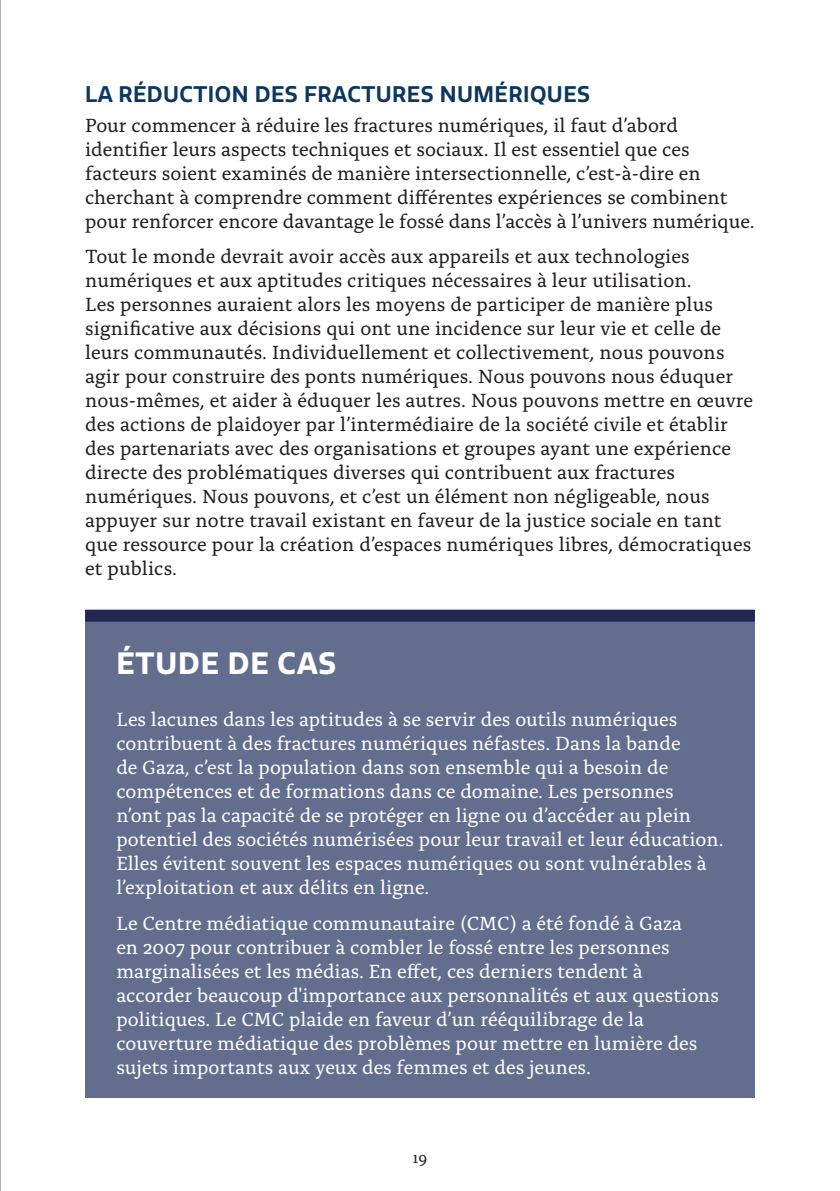
<style>
.page{position:relative;width:840px;height:1191px;background:#fff}
.page>*{position:absolute;margin:0;border:0;box-sizing:border-box;transform-origin:0 0}
.Case_Study_Header{font:700 30px "Quatro";letter-spacing:.03em;color:#fff}
.Sub_Header{font:600 22px "Quatro";letter-spacing:.02em;color:#0c3761}
.Body_Text_-_Alda{font:20px/24px "Alda OTCEV";letter-spacing:.005em;color:#231f20}
.Case_Study_Body_Text{font:20px/24px "Alda OTCEV";color:#fff}
.t1{font:16px "Alda OTCEV";color:#231f20}
</style>
<div class="page">
<hr style="left:0;top:0;width:1px;height:1191px;background:#231f20">
<div style="left:85px;top:609px;width:669px;height:488px;background:#636d8d"></div>
<div style="left:85px;top:609px;width:669px;height:12px;background:#222754"></div>
<p class="Sub_Header" style="left:85px;top:81px;width:506px">LA RÉDUCTION DES FRACTURES NUMÉRIQUES</p>
<p class="Body_Text_-_Alda" style="left:85px;top:111px;width:670px">Pour commencer à réduire les fractures numériques, il faut d’abord identifier leurs aspects techniques et sociaux. Il est essentiel que ces facteurs soient examinés de manière intersectionnelle, c’est-à-dire en cherchant à comprendre comment différentes expériences se combinent pour renforcer encore davantage le fossé dans l’accès à l’univers numérique.</p>
<p class="Body_Text_-_Alda" style="left:85px;top:243px;width:669px">Tout le monde devrait avoir accès aux appareils et aux technologies numériques et aux aptitudes critiques nécessaires à leur utilisation.<br>Les personnes auraient alors les moyens de participer de manière plus significative aux décisions qui ont une incidence sur leur vie et celle de leurs communautés. Individuellement et collectivement, nous pouvons agir pour construire des ponts numériques. Nous pouvons nous éduquer nous-mêmes, et aider à éduquer les autres. Nous pouvons mettre en œuvre des actions de plaidoyer par l’intermédiaire de la société civile et établir des partenariats avec des organisations et groupes ayant une expérience directe des problématiques diverses qui contribuent aux fractures numériques. Nous pouvons, et c’est un élément non négligeable, nous appuyer sur notre travail existant en faveur de la justice sociale en tant que ressource pour la création d’espaces numériques libres, démocratiques et publics.</p>
<p class="Case_Study_Header" style="left:116px;top:645px;width:221px">ÉTUDE DE CAS</p>
<p class="Case_Study_Body_Text" style="left:116px;top:706px;width:608px">Les lacunes dans les aptitudes à se servir des outils numériques contribuent à des fractures numériques néfastes. Dans la bande<br>de Gaza, c’est la population dans son ensemble qui a besoin de compétences et de formations dans ce domaine. Les personnes n’ont pas la capacité de se protéger en ligne ou d’accéder au plein potentiel des sociétés numérisées pour leur travail et leur éducation.<br>Elles évitent souvent les espaces numériques ou sont vulnérables à l’exploitation et aux délits en ligne.</p>
<p class="Case_Study_Body_Text" style="left:116px;top:909px;width:604px">Le Centre médiatique communautaire (CMC) a été fondé à Gaza<br>en 2007 pour contribuer à combler le fossé entre les personnes marginalisées et les médias. En effet, ces derniers tendent à accorder beaucoup d'importance aux personnalités et aux questions politiques. Le CMC plaide en faveur d’un rééquilibrage de la couverture médiatique des problèmes pour mettre en lumière des sujets importants aux yeux des femmes et des jeunes.</p>
<p class="t1" style="left:412px;top:1145px;width:16px">19</p>
</div>
